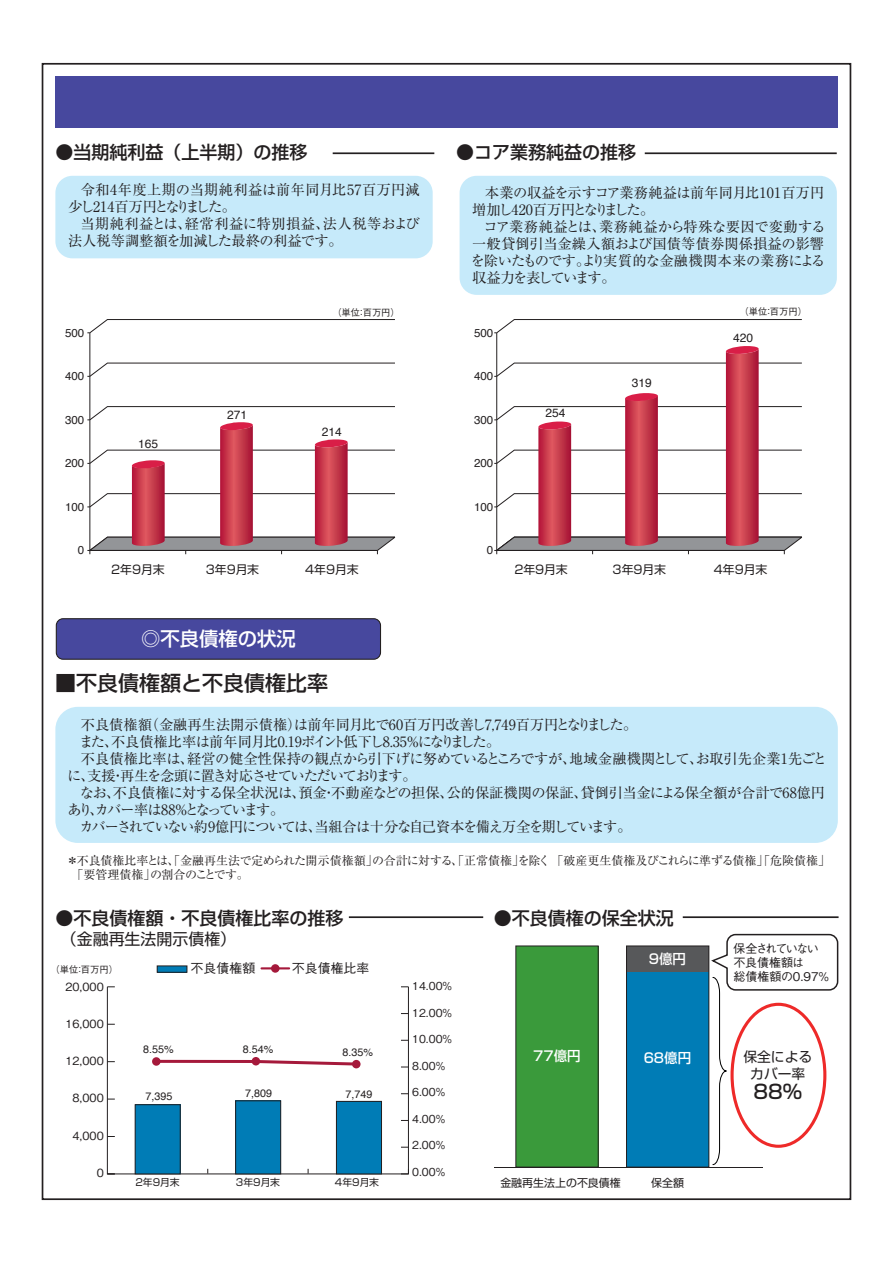
<style>
.page{position:relative;width:893px;height:1263px;background:#fff}
.page>*{position:absolute;margin:0;border:0;box-sizing:border-box;transform-origin:0 0}
.t1{font:500 21px "Shin Go Pro";color:#231f20}
.t2{font:500 19.35px "Shin Go Pro";color:#fff}
.t3{font:500 19.35px "Shin Go Pro";color:#231f20}
.t4{font:500 18px "Shin Go Pro";color:#231f20}
.t5{font:15.9px "Shin Go Pro";color:#231f20}
.t6{font:14.25px/17px "Ryumin Pro";letter-spacing:-.025em;color:#231f20}
.t7{font:14.25px/17px "Ryumin Pro";color:#231f20}
.t8{font:14.25px "Ryumin Pro";letter-spacing:-.005em;color:#231f20}
.t9{font:14.25px "Ryumin Pro";letter-spacing:-.085em;color:#231f20}
.t10{font:14.25px "Ryumin Pro";letter-spacing:-.065em;color:#231f20}
.t11{font:14.25px "Ryumin Pro";letter-spacing:-.09em;color:#231f20}
.t12{font:14.25px "Ryumin Pro";letter-spacing:-.14em;color:#231f20}
.t13{font:13.8px/16.5px "Shin Go Pro";color:#231f20;text-align:center}
.t14{font:500 13.5px "Shin Go Pro";color:#fff}
.t15{font:500 12.9px "Gothic BBB Pro";color:#231f20}
.t16{font:12px/14.9px "Ryumin Pro";letter-spacing:-.01em;color:#231f20}
.t17{font:500 12px/14.4px "Gothic BBB Pro";letter-spacing:-.025em;color:#231f20}
.t18{font:12px "Helvetica";color:#231f20}
.t19{font:11.85px "Shin Go Pro";color:#231f20}
.t20{font:11.55px "Helvetica";color:#231f20}
.t21{font:500 11.25px "Gothic BBB Pro";color:#231f20}
.t22{font:500 10.95px "Gothic BBB Pro";color:#231f20}
.t23{font:10.95px "Shin Go Pro";color:#231f20}
.t24{font:10.8px "Helvetica";color:#231f20}
.t25{font:9.9px "Shin Go Pro";color:#231f20}
.t26{font:500 9.3px "Gothic BBB Pro";color:#231f20}
</style>
<div class="page">
<div style="left:626px;top:946px;width:83px;height:221px;background:#007cb6"></div>
<div style="left:626px;top:946px;width:83px;height:26px;background:#57585a"></div>
<div style="left:516px;top:946px;width:82px;height:221px;background:#3a9a3b"></div>
<div style="left:515px;top:945px;width:84px;height:222px;border:1px solid #231f20"></div>
<div style="left:55px;top:707px;width:783px;height:136px;background:#c6eafa;border-radius:22px"></div>
<div style="left:55px;top:176px;width:378px;height:82px;background:#c6eafa;border-radius:17px"></div>
<div style="left:460px;top:176px;width:377px;height:119px;background:#c6eafa;border-radius:17px"></div>
<hr style="left:683px;top:916px;width:156px;height:2px;background:#231f20">
<hr style="left:349px;top:916px;width:134px;height:2px;background:#231f20">
<hr style="left:494px;top:1167px;width:269px;height:1px;background:#231f20">
<div style="left:56px;top:619px;width:324px;height:40px;background:#47489e;border-radius:7px"></div>
<div style="left:56px;top:618px;width:325px;height:42px;border:1px solid #231f20;border-radius:7px"></div>
<div style="left:157px;top:966px;width:30px;height:6px;background:#007cb6"></div>
<hr style="left:261px;top:967px;width:28px;height:2px;background:#a5193b">
<div style="left:626px;top:945px;width:83px;height:222px;border:1px solid #231f20"></div>
<svg style="left:709px;top:933px;width:130px;height:232px"></svg>
<hr style="left:333px;top:152px;width:101px;height:2px;background:#231f20">
<hr style="left:645px;top:152px;width:192px;height:2px;background:#231f20">
<hr style="left:89px;top:333px;width:1px;height:217px;background:#231f20">
<svg style="left:87px;top:362px;width:308px;height:15px"></svg>
<svg style="left:87px;top:319px;width:308px;height:15px"></svg>
<hr style="left:496px;top:333px;width:1px;height:217px;background:#231f20">
<svg style="left:494px;top:319px;width:308px;height:15px"></svg>
<div style="left:107px;top:986px;width:302px;height:188px;border:1px solid #231f20"></div>
<svg style="left:401px;top:1169px;width:8px;height:5px"></svg>
<svg style="left:87px;top:406px;width:309px;height:148px"></svg>
<svg style="left:494px;top:346px;width:308px;height:208px"></svg>
<svg style="left:352px;top:1060px;width:9px;height:8px"></svg>
<div style="left:152px;top:1057px;width:9px;height:9px;background:#a5193b;border-radius:50%"></div>
<div style="left:271px;top:964px;width:9px;height:9px;background:#a5193b;border-radius:50%"></div>
<hr style="left:157px;top:1060px;width:99px;height:3px;background:#a5193b">
<svg style="left:253px;top:1058px;width:105px;height:9px"></svg>
<div style="left:336px;top:1101px;width:45px;height:73px;background:#007cb6"></div>
<div style="left:336px;top:1101px;width:46px;height:73px;border:1px solid #231f20"></div>
<div style="left:236px;top:1101px;width:45px;height:73px;background:#007cb6"></div>
<div style="left:235px;top:1100px;width:46px;height:74px;border:1px solid #231f20"></div>
<div style="left:135px;top:1105px;width:45px;height:69px;background:#007cb6"></div>
<div style="left:135px;top:1104px;width:46px;height:70px;border:1px solid #231f20"></div>
<div style="left:55px;top:77px;width:783px;height:51px;background:#47489e"></div>
<p class="t4" style="left:55px;top:138px;width:253px">●当期純利益（上半期）の推移</p>
<p class="t4" style="left:456px;top:138px;width:181px">●コア業務純益の推移</p>
<p class="t7" style="left:68px;top:181px;width:353px;text-indent:13px">令和4年度上期の当期純利益は前年同月比57百万円減少し214百万円となりました。</p>
<p class="t7" style="left:68px;top:215px;width:353px;text-indent:12px">当期純利益とは、経常利益に特別損益、法人税等および法人税等調整額を加減した最終の利益です。</p>
<p class="t6" style="left:472px;top:183px;width:354px;text-indent:13px">本業の収益を示すコア業務純益は前年同月比101百万円増加し420百万円となりました。</p>
<p class="t6" style="left:471px;top:217px;width:356px;text-align:justify;text-indent:13px">コア業務純益とは、業務純益から特殊な要因で変動する一般貸倒引当金繰入額および国債等債券関係損益の影響を除いたものです。より実質的な金融機関本来の業務による収益力を表しています。</p>
<p class="t20" style="left:65px;top:324px;width:21px">500</p>
<p class="t20" style="left:65px;top:367px;width:21px">400</p>
<p class="t20" style="left:65px;top:411px;width:21px">300</p>
<p class="t20" style="left:65px;top:454px;width:21px">200</p>
<p class="t20" style="left:65px;top:498px;width:21px">100</p>
<p class="t20" style="left:78px;top:541px;width:8px">0</p>
<p class="t18" style="left:138px;top:434px;width:22px">165</p>
<p class="t18" style="left:227px;top:405px;width:22px">271</p>
<p class="t26" style="left:332px;top:305px;width:69px">（単位：百万円）</p>
<p class="t26" style="left:740px;top:304px;width:69px">（単位：百万円）</p>
<p class="t18" style="left:322px;top:422px;width:22px">214</p>
<p class="t20" style="left:474px;top:324px;width:21px">500</p>
<p class="t20" style="left:474px;top:367px;width:21px">400</p>
<p class="t20" style="left:474px;top:411px;width:21px">300</p>
<p class="t20" style="left:474px;top:454px;width:21px">200</p>
<p class="t20" style="left:474px;top:498px;width:21px">100</p>
<p class="t20" style="left:487px;top:541px;width:8px">0</p>
<p class="t18" style="left:546px;top:403px;width:22px">254</p>
<p class="t18" style="left:632px;top:373px;width:22px">319</p>
<p class="t18" style="left:733px;top:329px;width:22px">420</p>
<p class="t19" style="left:111px;top:559px;width:55px">2年9月末</p>
<p class="t19" style="left:206px;top:559px;width:55px">3年9月末</p>
<p class="t19" style="left:305px;top:559px;width:55px">4年9月末</p>
<h2 class="t2" style="left:141px;top:623px;width:156px">◎不良債権の状況</h2>
<p class="t19" style="left:514px;top:559px;width:55px">2年9月末</p>
<p class="t19" style="left:613px;top:559px;width:55px">3年9月末</p>
<p class="t19" style="left:714px;top:559px;width:55px">4年9月末</p>
<h1 class="t1" style="left:55px;top:666px;width:274px">■不良債権額と不良債権比率</h1>
<p class="t8" style="left:81px;top:713px;width:558px">不良債権額（金融再生法開示債権）は前年同月比で60百万円改善し7,749百万円となりました。</p>
<p class="t10" style="left:79px;top:730px;width:423px">また、不良債権比率は前年同月比0.19ポイント低下し8.35％になりました。</p>
<p class="t6" style="left:81px;top:749px;width:748px">不良債権比率は、経営の健全性保持の観点から引下げに努めているところですが、地域金融機関として、お取引先企業1先ごと</p>
<p class="t11" style="left:67px;top:765px;width:351px">に、支援・再生を念頭に置き対応させていただいております。</p>
<p class="t6" style="left:80px;top:783px;width:747px">なお、不良債権に対する保全状況は、預金・不動産などの担保、公的保証機関の保証、貸倒引当金による保全額が合計で68億円</p>
<p class="t12" style="left:68px;top:799px;width:218px">あり、カバー率は88％となっています。</p>
<p class="t9" style="left:79px;top:816px;width:554px">カバーされていない約9億円については、当組合は十分な自己資本を備え万全を期しています。</p>
<p class="t16" style="left:72px;top:852px;width:760px;text-indent:-5px">＊不良債権比率とは、「金融再生法で定められた開示債権額」の合計に対する、「正常債権」を除く 「破産更生債権及びこれらに準ずる債権」「危険債権」「要管理債権」の割合のことです。</p>
<p class="t4" style="left:56px;top:903px;width:289px">●不良債権額・不良債権比率の推移</p>
<p class="t5" style="left:61px;top:926px;width:177px">（金融再生法開示債権）</p>
<p class="t26" style="left:51px;top:962px;width:69px">（単位：百万円）</p>
<p class="t15" style="left:191px;top:957px;width:66px">不良債権額</p>
<p class="t15" style="left:292px;top:957px;width:79px">不良債権比率</p>
<p class="t21" style="left:65px;top:977px;width:40px">20,000</p>
<p class="t21" style="left:65px;top:1015px;width:40px">16,000</p>
<p class="t21" style="left:65px;top:1052px;width:40px">12,000</p>
<p class="t21" style="left:73px;top:1089px;width:33px">8,000</p>
<p class="t21" style="left:73px;top:1126px;width:33px">4,000</p>
<p class="t21" style="left:97px;top:1163px;width:9px">0</p>
<p class="t24" style="left:143px;top:1040px;width:32px">8.55%</p>
<p class="t24" style="left:243px;top:1041px;width:32px">8.54%</p>
<p class="t24" style="left:342px;top:1044px;width:32px">8.35%</p>
<p class="t24" style="left:146px;top:1088px;width:29px">7,395</p>
<p class="t24" style="left:245px;top:1084px;width:29px">7,809</p>
<p class="t24" style="left:346px;top:1085px;width:29px">7,749</p>
<p class="t25" style="left:135px;top:1174px;width:46px">2年9月末</p>
<p class="t25" style="left:236px;top:1174px;width:46px">3年9月末</p>
<p class="t25" style="left:335px;top:1174px;width:46px">4年9月末</p>
<p class="t22" style="left:412px;top:977px;width:41px">14.00%</p>
<p class="t22" style="left:412px;top:1003px;width:41px">12.00%</p>
<p class="t22" style="left:412px;top:1030px;width:41px">10.00%</p>
<p class="t22" style="left:412px;top:1057px;width:35px">8.00%</p>
<p class="t22" style="left:412px;top:1083px;width:35px">6.00%</p>
<p class="t22" style="left:412px;top:1110px;width:35px">4.00%</p>
<p class="t22" style="left:412px;top:1136px;width:35px">2.00%</p>
<p class="t22" style="left:412px;top:1163px;width:35px">0.00%</p>
<p class="t4" style="left:494px;top:903px;width:181px">●不良債権の保全状況</p>
<p class="t14" style="left:649px;top:948px;width:39px">9億円</p>
<p class="t14" style="left:533px;top:1045px;width:49px">77億円</p>
<p class="t14" style="left:644px;top:1047px;width:49px">68億円</p>
<p class="t23" style="left:500px;top:1173px;width:122px">金融再生法上の不良債権</p>
<p class="t23" style="left:651px;top:1173px;width:34px">保全額</p>
<p class="t17" style="left:733px;top:939px;width:98px">保全されていない不良債権額は<br>総債権額の0.97％</p>
<p class="t13" style="left:743px;top:1047px;width:70px">保全によるカバー率</p>
<h2 class="t3" style="left:753px;top:1076px;width:50px">88％</h2>
</div>
